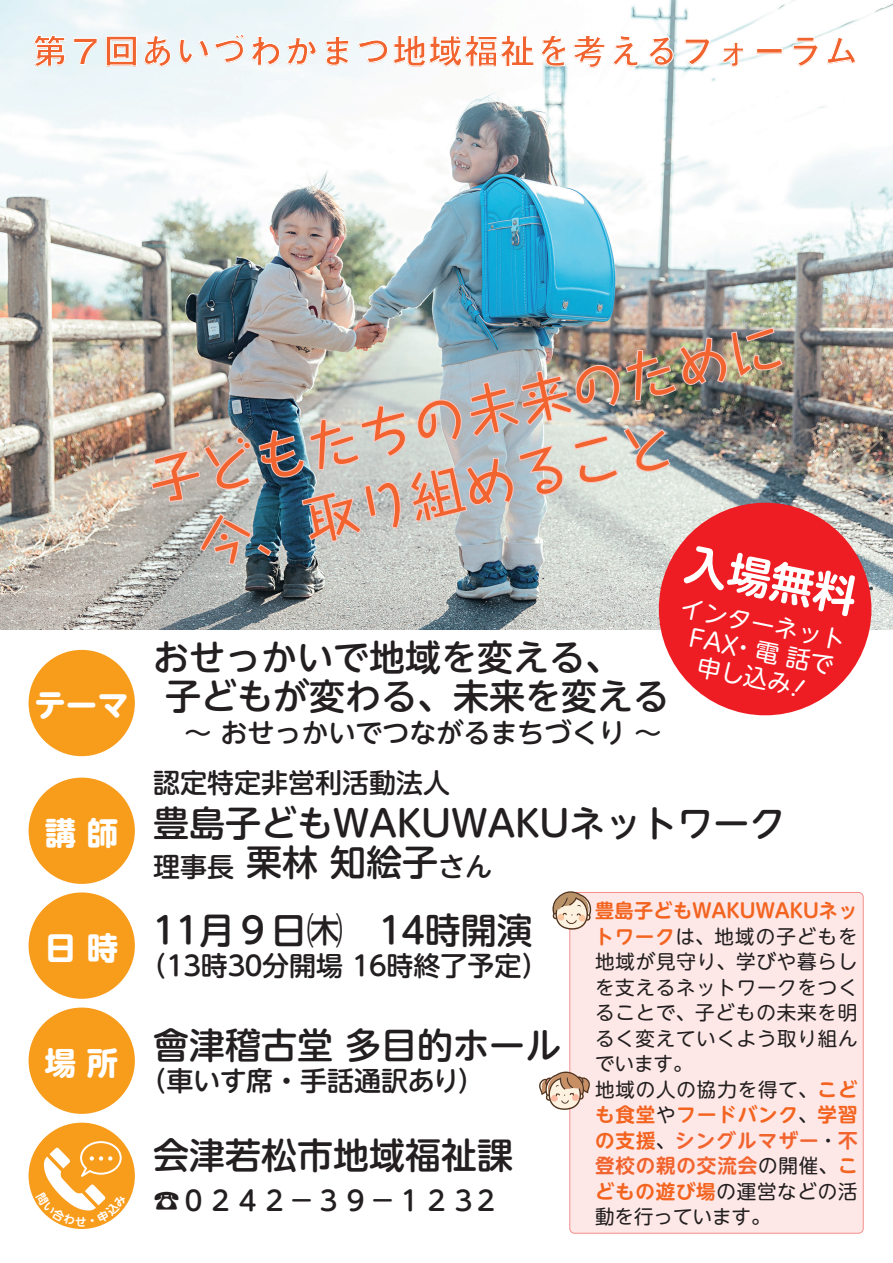
<style>
.page{position:relative;width:893px;height:1263px;background:#fff}
.page>*{position:absolute;margin:0;border:0;box-sizing:border-box;transform-origin:0 0}
.t1{font:700 54px/72.3px "Taka Hand Std De";color:#f2642f}
.t2{font:700 43.5px "UD Shin M Go Pr 6 De";color:#fff}
.t3{font:500 36px/39px "UD Shin M Go Pr 6";color:#231f20}
.t4{font:36px "Midashi Go Pr 6 MB31";color:#f2642f}
.t5{font:500 36px "UD Shin M Go Pr 6";letter-spacing:-.09em;color:#231f20}
.t6{font:700 31.5px "UD Shin M Go Pr 6";color:#fff}
.t7{font:500 27px "UD Shin M Go Pr 6";color:#231f20}
.t8{font:500 27px "UD Shin M Go Pr 6";letter-spacing:-.18em;color:#231f20}
.t9{font:24px "UD Shin M Go Pr 6";color:#fff}
.t10{font:19.5px "UD Shin M Go Pr 6";letter-spacing:.04em;color:#231f20}
.t11{font:700 19.5px/25.5px "UD Shin M Go Pr 6 De";letter-spacing:.045em;color:#f2642f;text-align:justify}
.t12{font:19.5px/25.5px "UD Shin M Go Pr 6";color:#231f20}
.t13{font:700 19.5px "UD Shin M Go Pr 6 De";letter-spacing:-.08em;color:#f36421}
.s1{font-size:36px}
.s2{font-family:"UD Shin M Go Pr 6 De";font-weight:700;color:#f36421}
.s3{color:#f36421}
.s4{font-family:"UD Shin M Go Pr 6";font-weight:400;color:#231f20}
</style>
<div class="page">
<img style="left:0;top:0;width:893px;height:629px">
<div style="left:29px;top:650px;width:106px;height:106px;background:#f89c1c;border-radius:50%"></div>
<div style="left:29px;top:778px;width:106px;height:106px;background:#f89c1c;border-radius:50%"></div>
<div style="left:29px;top:892px;width:106px;height:107px;background:#f89c1c;border-radius:50%"></div>
<div style="left:29px;top:1007px;width:106px;height:107px;background:#f89c1c;border-radius:50%"></div>
<img style="left:151px;top:327px;width:631px;height:238px">
<div style="left:570px;top:892px;width:293px;height:341px;background:#fde8e7;border-radius:5px"></div>
<div style="left:569px;top:892px;width:295px;height:341px;border:1px solid #f48e8b;border-radius:5px"></div>
<svg style="left:649px;top:493px;width:232px;height:223px;background:#e7595d"></svg>
<div style="left:29px;top:1123px;width:106px;height:106px;background:#f89c1c;border-radius:50%"></div>
<svg style="left:552px;top:891px;width:39px;height:38px"></svg>
<svg style="left:539px;top:1071px;width:51px;height:39px"></svg>
<svg style="left:34px;top:35px;width:31px;height:32px"></svg>
<svg style="left:74px;top:38px;width:23px;height:27px"></svg>
<svg style="left:106px;top:36px;width:31px;height:30px"></svg>
<svg style="left:144px;top:35px;width:27px;height:32px"></svg>
<svg style="left:179px;top:34px;width:66px;height:29px"></svg>
<svg style="left:251px;top:36px;width:29px;height:30px"></svg>
<svg style="left:287px;top:37px;width:29px;height:27px"></svg>
<svg style="left:326px;top:36px;width:23px;height:29px"></svg>
<svg style="left:358px;top:35px;width:176px;height:32px"></svg>
<svg style="left:540px;top:35px;width:26px;height:31px"></svg>
<svg style="left:573px;top:35px;width:32px;height:32px"></svg>
<svg style="left:613px;top:35px;width:25px;height:31px"></svg>
<svg style="left:649px;top:36px;width:24px;height:29px"></svg>
<svg style="left:685px;top:38px;width:25px;height:27px"></svg>
<svg style="left:722px;top:42px;width:22px;height:24px"></svg>
<div style="left:756px;top:48px;width:26px;height:5px;border:1px solid #fff"></div>
<svg style="left:793px;top:37px;width:26px;height:29px"></svg>
<svg style="left:827px;top:37px;width:29px;height:27px"></svg>
<svg style="left:791px;top:679px;width:15px;height:17px"></svg>
<svg style="left:35px;top:1141px;width:92px;height:85px"></svg>
<h3 class="t4" style="left:31px;top:22px;width:830px">第７回あいづわかまつ地域福祉を考えるフォーラム</h3>
<h3 class="t6" style="left:34px;top:678px;width:96px">テーマ</h3>
<h3 class="t6" style="left:45px;top:806px;width:75px">講 師</h3>
<h3 class="t6" style="left:45px;top:920px;width:75px">日 時</h3>
<h3 class="t6" style="left:45px;top:1036px;width:75px">場 所</h3>
<h1 class="t1" style="left:175px;top:433px;width:613px;text-indent:-36px;rotate:-12deg">子どもたちの未来のために今、取り組めること</h1>
<p class="t9" style="left:684px;top:588px;width:169px;rotate:11deg">インターネット</p>
<h2 class="t2" style="left:693px;top:527px;width:175px;rotate:11deg">入場無料</h2>
<p class="t9" style="left:689px;top:617px;width:153px;rotate:11deg">ＦＡＸ・電 話で</p>
<h3 class="t3" style="left:165px;top:635px;width:505px;text-indent:-12px">おせっかいで地域を変える、<br>子どもが変わる、未来を変える</h3>
<h3 class="t7" style="left:185px;top:710px;width:478px">～ おせっかいでつながるまちづくり ～</h3>
<p class="t9" style="left:701px;top:647px;width:97px;rotate:11deg">申し込み</p>
<h3 class="t7" style="left:153px;top:760px;width:298px">認定特定非営利活動法人</h3>
<h3 class="t3" style="left:153px;top:801px;width:634px">豊島子どもＷＡＫＵＷＡＫＵネットワーク</h3>
<h3 class="t7" style="left:153px;top:844px;width:340px">理事長 <span class="s1">栗林 知絵子</span>さん</h3>
<h3 class="t5" style="left:147px;top:900px;width:388px">１１月９日㈭　１４時開演</h3>
<h3 class="t8" style="left:140px;top:943px;width:411px">（１３時３０分開場 １６時終了予定）</h3>
<h3 class="t3" style="left:153px;top:1023px;width:409px">會津稽古堂 多目的ホール</h3>
<h3 class="t7" style="left:140px;top:1058px;width:346px">（車いす席・手話通訳あり）</h3>
<h3 class="t3" style="left:153px;top:1134px;width:361px">会津若松市地域福祉課</h3>
<h3 class="t7" style="left:153px;top:1178px;width:343px">☎０２４２－３９－１２３2</h3>
<p class="t13" style="left:595px;top:894px;width:264px">豊島子どもＷＡＫＵＷＡＫＵネッ</p>
<p class="t10" style="left:595px;top:920px;width:264px"><span class="s2">トワーク</span>は、地域の子どもを</p>
<p class="t10" style="left:595px;top:946px;width:264px">地域が見守り、学びや暮らし</p>
<p class="t10" style="left:595px;top:971px;width:264px">を支えるネットワークをつく</p>
<p class="t10" style="left:595px;top:997px;width:264px">ることで、子どもの未来を明</p>
<p class="t10" style="left:595px;top:1022px;width:264px">るく変えていくよう取り組ん</p>
<p class="t10" style="left:595px;top:1048px;width:99px">でいます。</p>
<p class="t10" style="left:575px;top:1073px;width:283px">　地域の人の協力を得て、<span class="s2">こど</span></p>
<p class="t11" style="left:595px;top:1101px;width:264px"><span class="s3">も食堂</span><span class="s4">や</span><span class="s3">フードバンク</span><span class="s4">、</span><span class="s3">学習の支援</span><span class="s4">、</span>シングルマザー<span class="s4">・</span>不登校の親の交流会<span class="s4">の開催、</span><span class="s3">こ</span></p>
<p class="t12" style="left:595px;top:1177px;width:264px"><span class="s2">どもの遊び場</span>の運営などの活動を行っています。</p>
</div>
